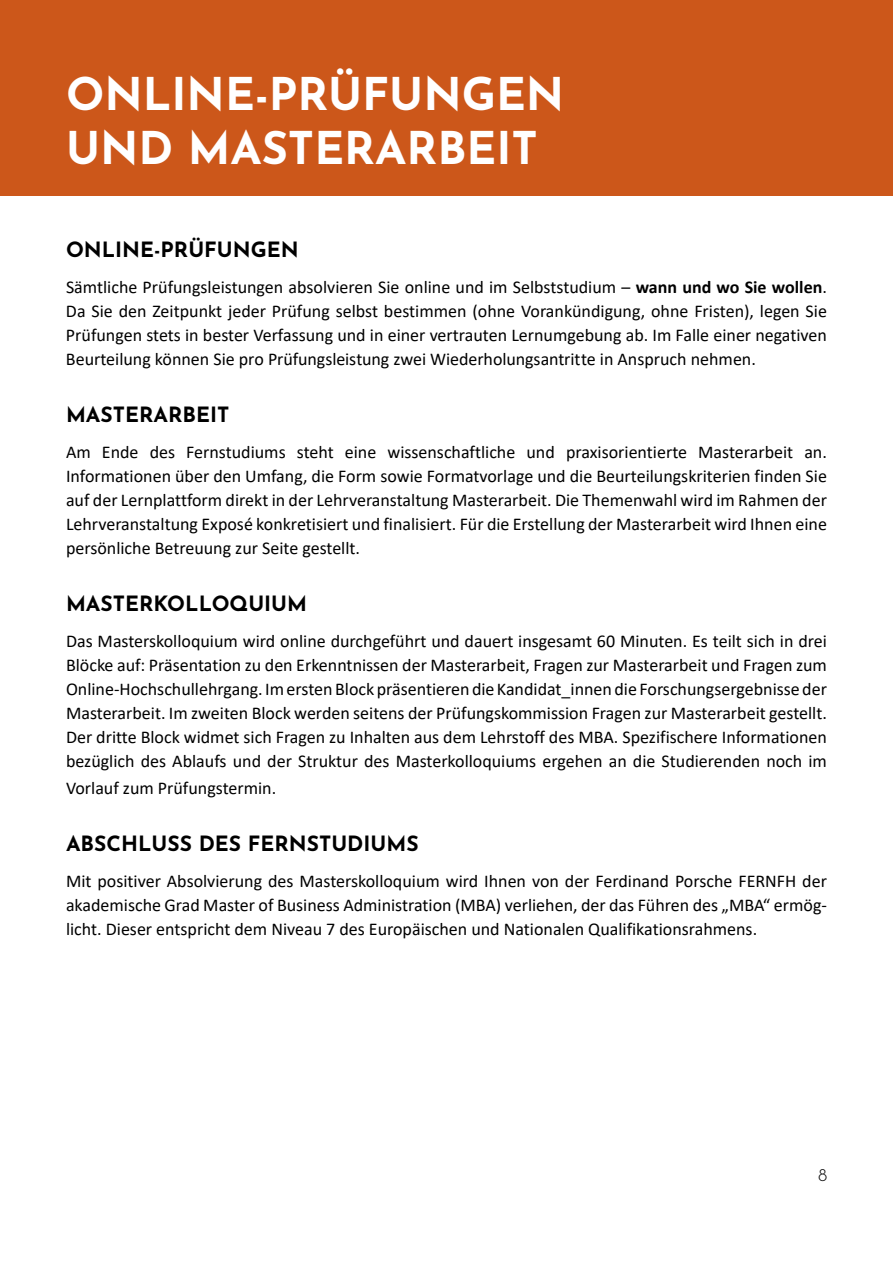
<style>
.page{position:relative;width:893px;height:1263px;background:#fff}
.page>*{position:absolute;margin:0;border:0;box-sizing:border-box;transform-origin:0 0}
.t1{font:100 45px/54px "Josefin Sans";color:#fff}
.t2{font:100 21px "Josefin Sans";color:#000}
.t3{font:18px/24px "Calibri";color:#000;text-align:justify}
.t4{font:100 18px "Josefin Sans";color:#000}
.s1{font-weight:700}
</style>
<div class="page">
<div style="left:0;top:0;width:893px;height:195px;background:#cc571a"></div>
<h1 class="t1" style="left:66px;top:64px;width:500px">ONLINE-PRÜFUNGEN<br>UND MASTERARBEIT</h1>
<p class="t2" style="left:66px;top:234px;width:234px">ONLINE-PRÜFUNGEN</p>
<p class="t3" style="left:66px;top:274px;width:762px">Sämtliche Prüfungsleistungen absolvieren Sie online und im Selbststudium – <span class="s1">wann und wo Sie wollen</span>.<br>Da Sie den Zeitpunkt jeder Prüfung selbst bestimmen (ohne Vorankündigung, ohne Fristen), legen Sie Prüfungen stets in bester Verfassung und in einer vertrauten Lernumgebung ab. Im Falle einer negativen Beurteilung können Sie pro Prüfungsleistung zwei Wiederholungsantritte in Anspruch nehmen.</p>
<p class="t2" style="left:66px;top:399px;width:165px">MASTERARBEIT</p>
<p class="t3" style="left:66px;top:439px;width:762px">Am Ende des Fernstudiums steht eine wissenschaftliche und praxisorientierte Masterarbeit an.<br>Informationen über den Umfang, die Form sowie Formatvorlage und die Beurteilungskriterien finden Sie auf der Lernplattform direkt in der Lehrveranstaltung Masterarbeit. Die Themenwahl wird im Rahmen der Lehrveranstaltung Exposé konkretisiert und finalisiert. Für die Erstellung der Masterarbeit wird Ihnen eine persönliche Betreuung zur Seite gestellt.</p>
<p class="t2" style="left:66px;top:588px;width:243px">MASTERKOLLOQUIUM</p>
<p class="t3" style="left:66px;top:628px;width:762px">Das Masterskolloquium wird online durchgeführt und dauert insgesamt 60 Minuten. Es teilt sich in drei Blöcke auf: Präsentation zu den Erkenntnissen der Masterarbeit, Fragen zur Masterarbeit und Fragen zum Online-Hochschullehrgang. Im ersten Block präsentieren die Kandidat_innen die Forschungsergebnisse der Masterarbeit. Im zweiten Block werden seitens der Prüfungskommission Fragen zur Masterarbeit gestellt.<br>Der dritte Block widmet sich Fragen zu Inhalten aus dem Lehrstoff des MBA. Spezifischere Informationen bezüglich des Ablaufs und der Struktur des Masterkolloquiums ergehen an die Studierenden noch im</p>
<p class="t3" style="left:66px;top:775px;width:212px">Vorlauf zum Prüfungstermin.</p>
<p class="t2" style="left:66px;top:828px;width:354px">ABSCHLUSS DES FERNSTUDIUMS</p>
<p class="t3" style="left:66px;top:868px;width:762px">Mit positiver Absolvierung des Masterskolloquium wird Ihnen von der Ferdinand Porsche FERNFH der akademische Grad Master of Business Administration (MBA) verliehen, der das Führen des „MBA“ ermög&shy;licht. Dieser entspricht dem Niveau 7 des Europäischen und Nationalen Qualifikationsrahmens.</p>
<p class="t4" style="left:818px;top:1161px;width:11px">8</p>
</div>
